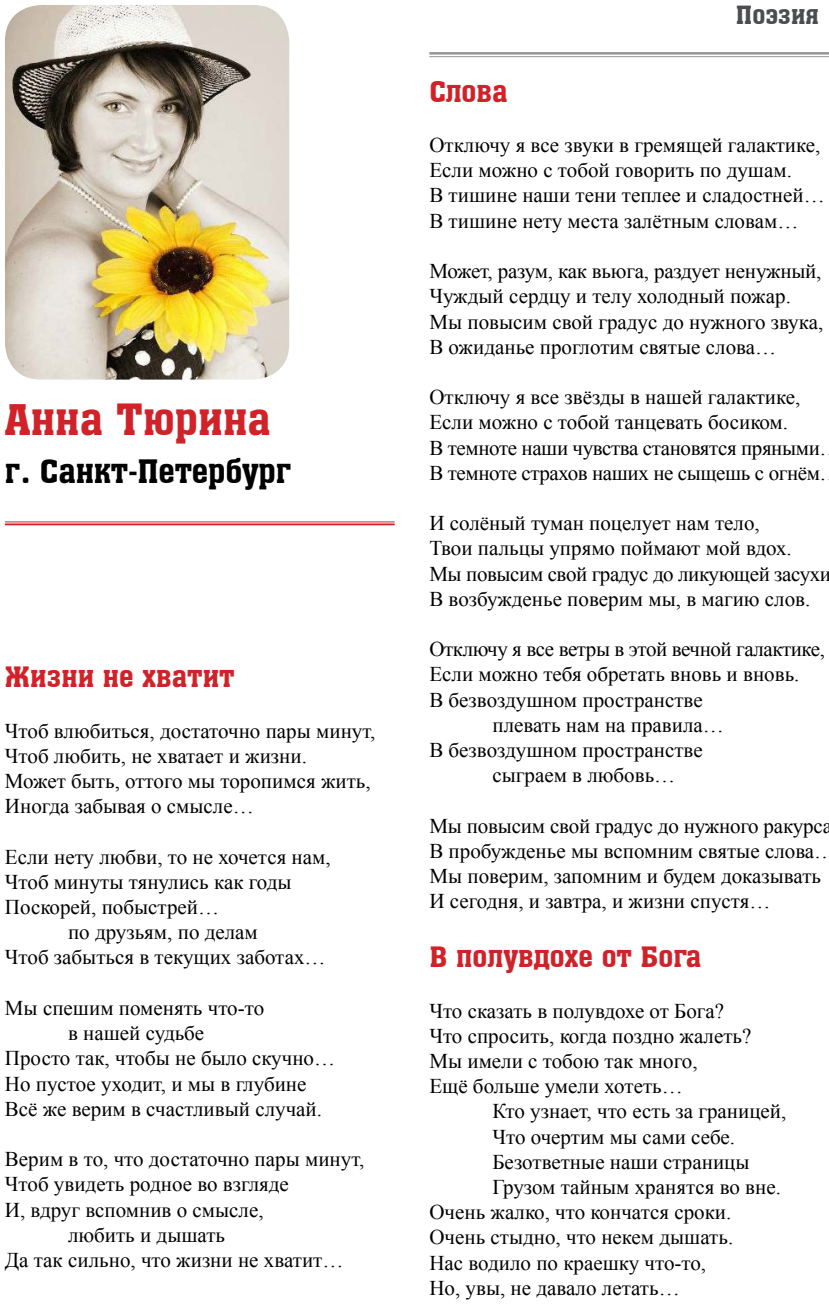
<style>
.page{position:relative;width:829px;height:1310px;background:#fff}
.page>*{position:absolute;margin:0;border:0;box-sizing:border-box;transform-origin:0 0}
.t1{font:42px "a Assuan";color:#d12229}
.t2{font:31.5px "a Assuan";letter-spacing:-.01em;color:#000}
.t3{font:28px "a Assuan";color:#d12229}
.t4{font:24.5px "a Assuan";color:#4c4d4f}
.t5{font:21px/25.2px "Times New Roman";color:#000}
.t6{font:21px/25.2px "Times New Roman";letter-spacing:-.02em;color:#000}
</style>
<div class="page">
<hr style="left:429px;top:52px;width:399px;height:3px;background:#939597">
<hr style="left:429px;top:56px;width:399px;height:1px;background:#939597">
<img style="left:5px;top:5px;width:284px;height:374px">
<hr style="left:5px;top:521px;width:389px;height:1px;background:#d12229">
<hr style="left:5px;top:523px;width:389px;height:2px;background:#d12229">
<h1 class="t1" style="left:5px;top:397px;width:267px">Анна Тюрина</h1>
<h2 class="t2" style="left:5px;top:454px;width:288px">г. Санкт-Петербург</h2>
<h3 class="t3" style="left:5px;top:662px;width:231px">Жизни не хватит</h3>
<p class="t5" style="left:5px;top:717px;width:372px">Чтоб влюбиться, достаточно пары минут, Чтоб любить, не хватает и жизни.<br>Может быть, оттого мы торопимся жить, Иногда забывая о смысле…</p>
<p class="t5" style="left:5px;top:843px;width:327px">Если нету любви, то не хочется нам,</p>
<p class="t5" style="left:5px;top:869px;width:288px">Чтоб минуты тянулись как годы</p>
<p class="t5" style="left:5px;top:894px;width:216px">Поскорей, побыстрей…</p>
<p class="t5" style="left:68px;top:919px;width:191px">по друзьям, по делам</p>
<p class="t5" style="left:5px;top:944px;width:322px">Чтоб забыться в текущих заботах…</p>
<p class="t5" style="left:5px;top:995px;width:261px">Мы спешим поменять что-то</p>
<p class="t5" style="left:68px;top:1020px;width:137px">в нашей судьбе</p>
<p class="t5" style="left:5px;top:1045px;width:331px">Просто так, чтобы не было скучно…</p>
<p class="t5" style="left:5px;top:1070px;width:303px">Но пустое уходит, и мы в глубине</p>
<p class="t5" style="left:5px;top:1095px;width:318px">Всё же верим в счастливый случай.</p>
<p class="t5" style="left:5px;top:1146px;width:361px">Верим в то, что достаточно пары минут,</p>
<p class="t5" style="left:5px;top:1171px;width:285px">Чтоб увидеть родное во взгляде</p>
<p class="t5" style="left:5px;top:1196px;width:260px">И, вдруг вспомнив о смысле,</p>
<p class="t5" style="left:68px;top:1221px;width:159px">любить и дышать</p>
<p class="t5" style="left:5px;top:1247px;width:340px">Да так сильно, что жизни не хватит…</p>
<p class="t4" style="left:735px;top:2px;width:85px">Поэзия</p>
<h3 class="t3" style="left:429px;top:76px;width:80px">Слова</h3>
<p class="t5" style="left:429px;top:132px;width:397px">Отключу я все звуки в гремящей галактике, Если можно с тобой говорить по душам.<br>В тишине наши тени теплее и сладостней… В тишине нету места залётным словам…</p>
<p class="t5" style="left:429px;top:258px;width:395px">Может, разум, как вьюга, раздует ненужный, Чуждый сердцу и телу холодный пожар.<br>Мы повысим свой градус до нужного звука, В ожиданье проглотим святые слова…</p>
<p class="t6" style="left:429px;top:384px;width:392px">Отключу я все звёзды в нашей галактике, Если можно с тобой танцевать босиком.<br>В темноте наши чувства становятся пряными В темноте страхов наших не сыщешь с огнём</p>
<p class="t5" style="left:429px;top:510px;width:403px">И солёный туман поцелует нам тело,<br>Твои пальцы упрямо поймают мой вдох.<br>Мы повысим свой градус до ликующей засухи В возбужденье поверим мы, в магию слов.</p>
<p class="t6" style="left:429px;top:636px;width:397px">Отключу я все ветры в этой вечной галактике,</p>
<p class="t5" style="left:429px;top:661px;width:371px">Если можно тебя обретать вновь и вновь.</p>
<p class="t5" style="left:429px;top:686px;width:275px">В безвоздушном пространстве</p>
<p class="t5" style="left:492px;top:712px;width:233px">плевать нам на правила…</p>
<p class="t5" style="left:429px;top:737px;width:275px">В безвоздушном пространстве</p>
<p class="t5" style="left:492px;top:762px;width:184px">сыграем в любовь…</p>
<p class="t5" style="left:429px;top:812px;width:407px">Мы повысим свой градус до нужного ракурса В пробужденье мы вспомним святые слова… Мы поверим, запомним и будем доказывать И сегодня, и завтра, и жизни спустя…</p>
<h3 class="t3" style="left:429px;top:942px;width:273px">В полувдохе от Бога</h3>
<p class="t5" style="left:429px;top:997px;width:323px">Что сказать в полувдохе от Бога?<br>Что спросить, когда поздно жалеть?<br>Мы имели с тобою так много,<br>Ещё больше умели хотеть…</p>
<p class="t5" style="left:492px;top:1098px;width:295px">Кто узнает, что есть за границей,</p>
<p class="t5" style="left:492px;top:1123px;width:244px">Что очертим мы сами себе.</p>
<p class="t5" style="left:492px;top:1148px;width:259px">Безответные наши страницы</p>
<p class="t5" style="left:492px;top:1174px;width:290px">Грузом тайным хранятся во вне.</p>
<p class="t5" style="left:429px;top:1199px;width:303px">Очень жалко, что кончатся сроки.</p>
<p class="t5" style="left:429px;top:1224px;width:305px">Очень стыдно, что некем дышать.</p>
<p class="t5" style="left:429px;top:1249px;width:278px">Нас водило по краешку что-то,</p>
<p class="t5" style="left:429px;top:1274px;width:252px">Но, увы, не давало летать…</p>
</div>
